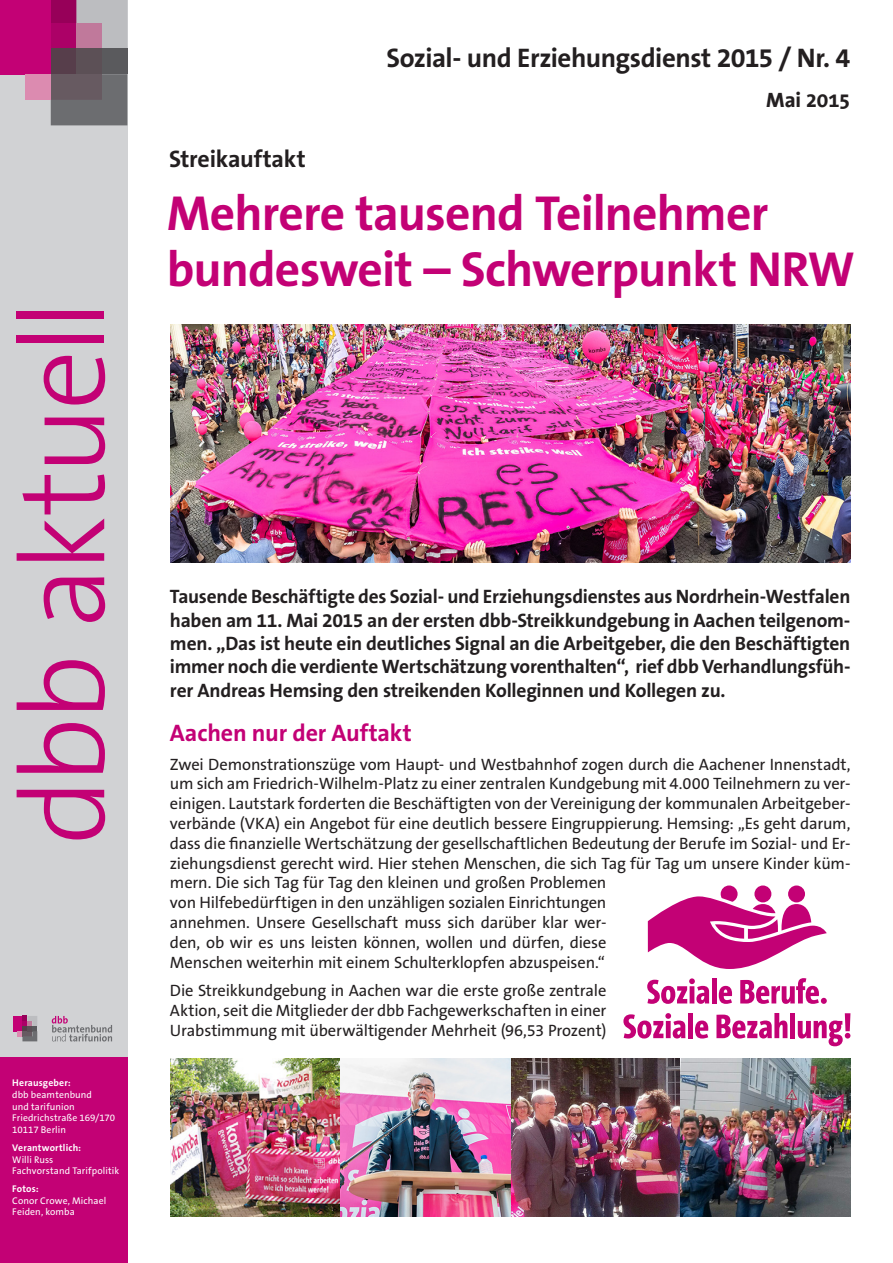
<style>
.page{position:relative;width:893px;height:1263px;background:#fff}
.page>*{position:absolute;margin:0;border:0;box-sizing:border-box;transform-origin:0 0}
.Seitenhead_80pt{font:300 120px "The Sans B3";letter-spacing:-.045em;color:#c30175}
.Überschrift{font:700 49.5px/55.5px "The Sans B7";letter-spacing:-.015em;color:#c30175}
.Dachzeile{font:700 27px "The Sans B7";letter-spacing:-.02em;color:#231f20}
.Zwischenüberschrift{font:700 24px "The Sans B7";letter-spacing:-.005em;color:#c30175}
.Dachzeile-2{font:700 24px "The Sans B7";letter-spacing:-.01em;color:#231f20}
.Dachzeile-3{font:700 21px "The Sans Office";letter-spacing:-.02em;color:#231f20}
.Einleitung{font:700 19.5px/23.4px "The Sans B7";letter-spacing:-.015em;color:#231f20;text-align:justify}
.Fliesstext{font:16.5px/19.8px "The Sans B5 Plain";letter-spacing:-.01em;color:#231f20}
.Herausgeber{font:9.75px/11.7px "The Sans B5 Plain";letter-spacing:.01em;color:#fff}
.Herausgeber-2{font:700 9.75px "The Sans B7";letter-spacing:.015em;color:#fff}
.s1{font-family:"The Sans B7";font-weight:700}
</style>
<div class="page">
<div style="left:0;top:0;width:127px;height:1263px;background:#d1d2d4"></div>
<div style="left:0;top:0;width:51px;height:74px;background:#c30175"></div>
<div style="left:51px;top:0;width:25px;height:23px;background:#970059"></div>
<div style="left:51px;top:23px;width:25px;height:26px;background:#ac0167"></div>
<div style="left:51px;top:49px;width:25px;height:25px;background:#573e4b"></div>
<svg style="left:76px;top:0;width:51px;height:49px;background:#baa8b3"></svg>
<div style="left:76px;top:49px;width:26px;height:25px;background:#5c5056"></div>
<div style="left:102px;top:49px;width:25px;height:25px;background:#5a5a5d"></div>
<svg style="left:51px;top:74px;width:76px;height:51px;background:#6a666b"></svg>
<div style="left:25px;top:74px;width:26px;height:26px;background:#dc8bb0"></div>
<div style="left:0;top:1057px;width:127px;height:206px;background:#c30175"></div>
<svg style="left:52px;top:1016px;width:60px;height:25px"></svg>
<div style="left:13px;top:1016px;width:9px;height:15px;background:#c30175"></div>
<svg style="left:18px;top:1016px;width:19px;height:25px"></svg>
<img style="left:170px;top:325px;width:680px;height:237px">
<svg style="left:647px;top:978px;width:62px;height:26px"></svg>
<div style="left:712px;top:978px;width:5px;height:25px;background:#c30175"></div>
<svg style="left:719px;top:986px;width:13px;height:18px"></svg>
<svg style="left:740px;top:978px;width:87px;height:26px"></svg>
<svg style="left:623px;top:1013px;width:62px;height:25px"></svg>
<div style="left:688px;top:1013px;width:5px;height:25px;background:#c30175"></div>
<svg style="left:695px;top:1020px;width:13px;height:18px"></svg>
<svg style="left:716px;top:1013px;width:71px;height:25px"></svg>
<div style="left:790px;top:1013px;width:5px;height:25px;background:#c30175"></div>
<svg style="left:798px;top:1013px;width:52px;height:33px"></svg>
<svg style="left:648px;top:885px;width:179px;height:84px"></svg>
<img style="left:170px;top:1058px;width:170px;height:158px">
<img style="left:510px;top:1058px;width:170px;height:158px">
<img style="left:680px;top:1058px;width:170px;height:158px">
<img style="left:340px;top:1058px;width:170px;height:158px">
<p class="Seitenhead_80pt" style="left:-1px;top:845px;width:547px;rotate:-90deg">dbb aktuell</p>
<p class="Herausgeber-2" style="left:12px;top:1078px;width:60px">Herausgeber:</p>
<p class="Herausgeber" style="left:12px;top:1089px;width:81px">dbb beamtenbund und tarifunion</p>
<p class="Herausgeber" style="left:12px;top:1112px;width:105px">Friedrichstraße 169/170</p>
<p class="Herausgeber" style="left:12px;top:1124px;width:55px">10117 Berlin</p>
<p class="Herausgeber-2" style="left:12px;top:1142px;width:70px">Verantwortlich:</p>
<p class="Herausgeber" style="left:12px;top:1154px;width:43px">Willi Russ</p>
<p class="Herausgeber" style="left:12px;top:1165px;width:108px">Fachvorstand Tarifpolitik</p>
<p class="Herausgeber" style="left:12px;top:1183px;width:96px"><span class="s1">Fotos:<br></span>Conor Crowe, Michael<br>Feiden, komba</p>
<p class="Dachzeile-2" style="left:169px;top:145px;width:138px">Streikauftakt</p>
<p class="Dachzeile" style="left:386px;top:44px;width:465px">Sozial- und Erziehungsdienst 2015 / Nr. 4</p>
<p class="Dachzeile-3" style="left:766px;top:89px;width:86px">Mai 2015</p>
<p class="Überschrift" style="left:167px;top:187px;width:689px">Mehrere tausend Teilnehmer bundesweit – Schwerpunkt NRW</p>
<p class="Einleitung" style="left:170px;top:585px;width:682px">Tausende Beschäftigte des Sozial- und Erziehungsdienstes aus Nordrhein-Westfalen haben am 11. Mai 2015 an der ersten dbb-Streikkundgebung in Aachen teilgenom&shy;men. „Das ist heute ein deutliches Signal an die Arbeitgeber, die den Beschäftigten immer noch die verdiente Wertschätzung vorenthalten“, rief dbb Verhandlungsfüh&shy;rer Andreas Hemsing den streikenden Kolleginnen und Kollegen zu.</p>
<p class="Zwischenüberschrift" style="left:170px;top:720px;width:243px">Aachen nur der Auftakt</p>
<p class="Fliesstext" style="left:170px;top:755px;width:682px">Zwei Demonstrationszüge vom Haupt- und Westbahnhof zogen durch die Aachener Innenstadt, um sich am Friedrich-Wilhelm-Platz zu einer zentralen Kundgebung mit 4.000 Teilnehmern zu ver&shy;einigen. Lautstark forderten die Beschäftigten von der Vereinigung der kommunalen Arbeitgeber&shy;verbände (VKA) ein Angebot für eine deutlich bessere Eingruppierung. Hemsing: „Es geht darum, dass die finanzielle Wertschätzung der gesellschaftlichen Bedeutung der Berufe im Sozial- und Er&shy;ziehungsdienst gerecht wird. Hier stehen Menschen, die sich Tag für Tag um unsere Kinder küm&shy;mern. Die sich Tag für Tag den kleinen und großen Problemen<br>von Hilfebedürftigen in den unzähligen sozialen Einrichtungen<br>annehmen. Unsere Gesellschaft muss sich darüber klar wer-<br>den, ob wir es uns leisten können, wollen und dürfen, diese<br>Menschen weiterhin mit einem Schulterklopfen abzuspeisen.“</p>
<p class="Fliesstext" style="left:170px;top:981px;width:438px;text-align:justify">Die Streikkundgebung in Aachen war die erste große zentrale Aktion, seit die Mitglieder der dbb Fachgewerkschaften in einer Urabstimmung mit überwältigender Mehrheit (96,53 Prozent)</p>
</div>
